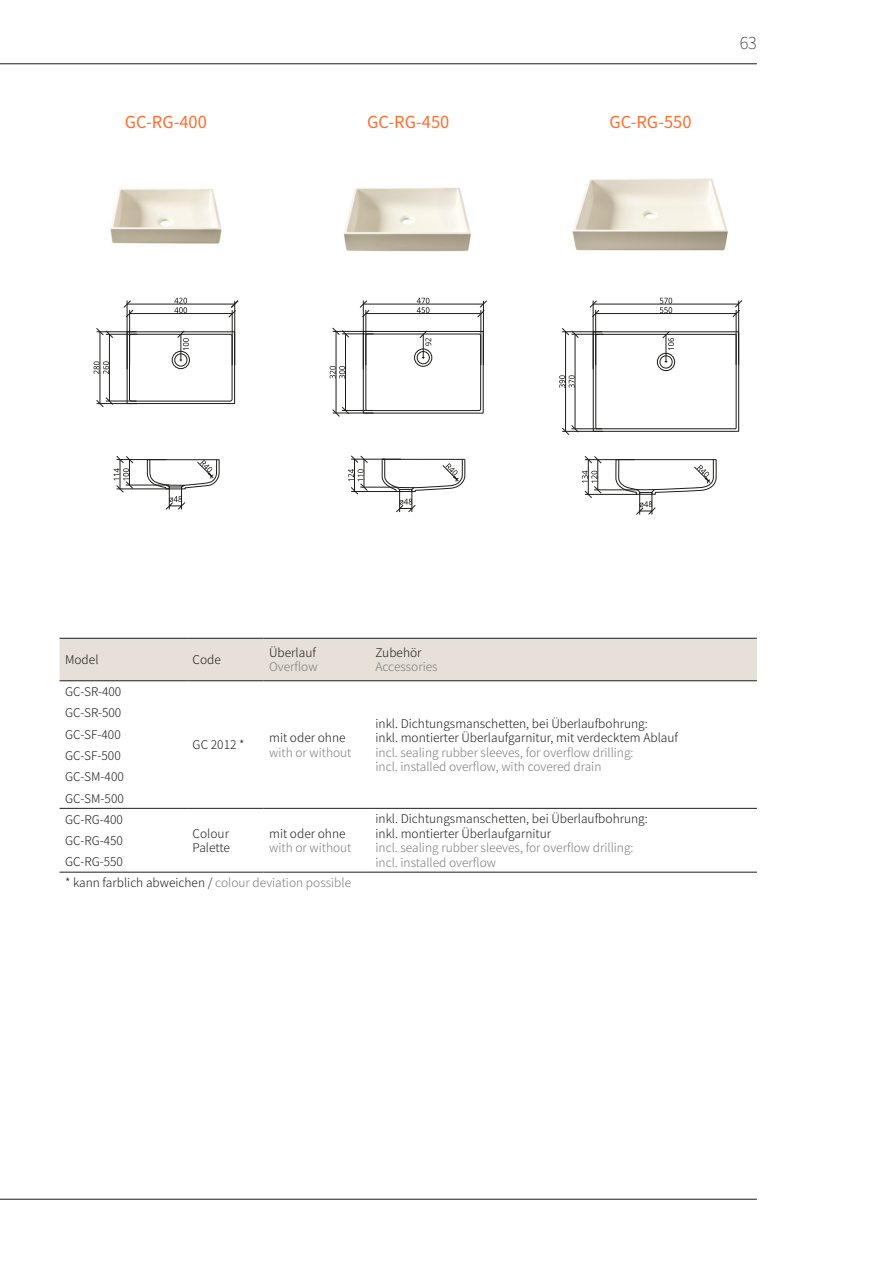
<style>
.page{position:relative;width:893px;height:1263px;background:#fff}
.page>*{position:absolute;margin:0;border:0;box-sizing:border-box;transform-origin:0 0}
.t1{font:16.5px "Noto Sans SC";color:#ff6d2d}
.t2{font:100 16.5px "Noto Sans SC";color:#1d1d1b}
.t3{font:300 12px/21.3px "Noto Sans SC";color:#1d1d1b}
.t4{font:300 12px/14.4px "Noto Sans SC";color:#7c7b7b}
.s1{color:#7c7b7b}
</style>
<div class="page">
<div style="left:60px;top:639px;width:697px;height:41px;background:#e6e0d9"></div>
<hr style="left:60px;top:638px;width:127px;height:1px;background:#1d1d1b">
<hr style="left:187px;top:638px;width:77px;height:1px;background:#1d1d1b">
<hr style="left:264px;top:638px;width:106px;height:1px;background:#1d1d1b">
<hr style="left:370px;top:638px;width:387px;height:1px;background:#1d1d1b">
<hr style="left:187px;top:680px;width:77px;height:1px;background:#1d1d1b">
<hr style="left:264px;top:680px;width:106px;height:1px;background:#1d1d1b">
<hr style="left:370px;top:680px;width:387px;height:1px;background:#1d1d1b">
<hr style="left:60px;top:680px;width:127px;height:1px;background:#1d1d1b">
<hr style="left:60px;top:808px;width:127px;height:1px;background:#1d1d1b">
<hr style="left:187px;top:808px;width:77px;height:1px;background:#1d1d1b">
<hr style="left:264px;top:808px;width:106px;height:1px;background:#1d1d1b">
<hr style="left:370px;top:808px;width:387px;height:1px;background:#1d1d1b">
<hr style="left:60px;top:872px;width:127px;height:1px;background:#1d1d1b">
<hr style="left:187px;top:872px;width:77px;height:1px;background:#1d1d1b">
<hr style="left:264px;top:872px;width:106px;height:1px;background:#1d1d1b">
<hr style="left:370px;top:872px;width:387px;height:1px;background:#1d1d1b">
<img style="left:110px;top:188px;width:112px;height:56px">
<hr style="left:130px;top:313px;width:102px;height:1px;background:#1d1d1b">
<hr style="left:129px;top:310px;width:1px;height:55px;background:#1d1d1b">
<hr style="left:127px;top:300px;width:1px;height:69px;background:#1d1d1b">
<hr style="left:127px;top:304px;width:108px;height:1px;background:#1d1d1b">
<svg style="left:124px;top:300px;width:9px;height:17px"></svg>
<hr style="left:234px;top:301px;width:1px;height:64px;background:#1d1d1b">
<hr style="left:232px;top:310px;width:1px;height:55px;background:#1d1d1b">
<svg style="left:229px;top:300px;width:9px;height:17px"></svg>
<svg style="left:174px;top:298px;width:13px;height:15px"></svg>
<hr style="left:109px;top:334px;width:1px;height:67px;background:#1d1d1b">
<svg style="left:127px;top:330px;width:108px;height:75px"></svg>
<hr style="left:106px;top:334px;width:31px;height:1px;background:#1d1d1b">
<hr style="left:106px;top:401px;width:31px;height:1px;background:#1d1d1b">
<hr style="left:97px;top:331px;width:40px;height:1px;background:#1d1d1b">
<hr style="left:97px;top:403px;width:40px;height:1px;background:#1d1d1b">
<hr style="left:100px;top:332px;width:1px;height:71px;background:#1d1d1b">
<svg style="left:96px;top:328px;width:17px;height:10px"></svg>
<svg style="left:96px;top:397px;width:17px;height:10px"></svg>
<svg style="left:94px;top:361px;width:15px;height:13px"></svg>
<img style="left:343px;top:188px;width:128px;height:64px">
<hr style="left:366px;top:313px;width:115px;height:1px;background:#1d1d1b">
<hr style="left:366px;top:310px;width:1px;height:55px;background:#1d1d1b">
<hr style="left:363px;top:300px;width:1px;height:69px;background:#1d1d1b">
<hr style="left:363px;top:304px;width:120px;height:1px;background:#1d1d1b">
<svg style="left:360px;top:300px;width:10px;height:17px"></svg>
<hr style="left:483px;top:301px;width:1px;height:64px;background:#1d1d1b">
<hr style="left:481px;top:310px;width:1px;height:55px;background:#1d1d1b">
<svg style="left:477px;top:300px;width:10px;height:17px"></svg>
<svg style="left:417px;top:298px;width:12px;height:15px"></svg>
<svg style="left:363px;top:331px;width:121px;height:83px"></svg>
<hr style="left:345px;top:334px;width:1px;height:76px;background:#1d1d1b">
<hr style="left:342px;top:334px;width:31px;height:1px;background:#1d1d1b">
<hr style="left:342px;top:410px;width:31px;height:1px;background:#1d1d1b">
<hr style="left:333px;top:331px;width:40px;height:1px;background:#1d1d1b">
<hr style="left:333px;top:413px;width:40px;height:1px;background:#1d1d1b">
<hr style="left:336px;top:331px;width:1px;height:82px;background:#1d1d1b">
<svg style="left:332px;top:328px;width:17px;height:10px"></svg>
<svg style="left:332px;top:407px;width:17px;height:10px"></svg>
<svg style="left:330px;top:366px;width:15px;height:13px"></svg>
<img style="left:572px;top:178px;width:156px;height:73px">
<hr style="left:595px;top:313px;width:141px;height:1px;background:#1d1d1b">
<hr style="left:595px;top:310px;width:1px;height:55px;background:#1d1d1b">
<hr style="left:593px;top:300px;width:1px;height:69px;background:#1d1d1b">
<hr style="left:593px;top:304px;width:146px;height:1px;background:#1d1d1b">
<svg style="left:590px;top:300px;width:9px;height:17px"></svg>
<hr style="left:738px;top:301px;width:1px;height:64px;background:#1d1d1b">
<hr style="left:736px;top:310px;width:1px;height:55px;background:#1d1d1b">
<svg style="left:732px;top:300px;width:10px;height:17px"></svg>
<svg style="left:660px;top:298px;width:12px;height:15px"></svg>
<svg style="left:593px;top:331px;width:146px;height:101px"></svg>
<hr style="left:575px;top:334px;width:1px;height:95px;background:#1d1d1b">
<hr style="left:571px;top:334px;width:32px;height:1px;background:#1d1d1b">
<hr style="left:571px;top:428px;width:31px;height:1px;background:#1d1d1b">
<hr style="left:562px;top:331px;width:40px;height:1px;background:#1d1d1b">
<hr style="left:562px;top:431px;width:41px;height:1px;background:#1d1d1b">
<hr style="left:565px;top:332px;width:1px;height:99px;background:#1d1d1b">
<svg style="left:562px;top:328px;width:17px;height:10px"></svg>
<svg style="left:562px;top:425px;width:17px;height:10px"></svg>
<svg style="left:559px;top:375px;width:16px;height:13px"></svg>
<svg style="left:147px;top:459px;width:73px;height:50px"></svg>
<hr style="left:126px;top:485px;width:43px;height:1px;background:#1d1d1b">
<hr style="left:117px;top:459px;width:49px;height:1px;background:#1d1d1b">
<hr style="left:117px;top:489px;width:52px;height:1px;background:#1d1d1b">
<svg style="left:114px;top:456px;width:19px;height:37px"></svg>
<svg style="left:382px;top:458px;width:83px;height:54px"></svg>
<hr style="left:360px;top:487px;width:37px;height:1px;background:#1d1d1b">
<hr style="left:351px;top:459px;width:50px;height:1px;background:#1d1d1b">
<hr style="left:351px;top:491px;width:53px;height:1px;background:#1d1d1b">
<svg style="left:348px;top:455px;width:20px;height:39px"></svg>
<hr style="left:597px;top:460px;width:1px;height:30px;background:#1d1d1b">
<hr style="left:594px;top:490px;width:44px;height:1px;background:#1d1d1b">
<hr style="left:585px;top:459px;width:50px;height:1px;background:#1d1d1b">
<hr style="left:588px;top:460px;width:1px;height:34px;background:#1d1d1b">
<svg style="left:585px;top:456px;width:17px;height:7px"></svg>
<hr style="left:585px;top:494px;width:52px;height:1px;background:#1d1d1b">
<svg style="left:582px;top:470px;width:19px;height:28px"></svg>
<svg style="left:615px;top:459px;width:102px;height:56px"></svg>
<hr style="left:0;top:63px;width:757px;height:1px;background:#1d1d1b">
<hr style="left:0;top:1199px;width:757px;height:1px;background:#1d1d1b">
<h1 class="t1" style="left:125px;top:112px;width:84px">GC-RG-400</h1>
<h1 class="t1" style="left:367px;top:112px;width:84px">GC-RG-450</h1>
<h1 class="t1" style="left:609px;top:112px;width:84px">GC-RG-550</h1>
<h1 class="t2" style="left:740px;top:34px;width:19px">63</h1>
<p class="t3" style="left:65px;top:649px;width:35px">Model</p>
<p class="t3" style="left:193px;top:649px;width:30px">Code</p>
<p class="t3" style="left:65px;top:681px;width:58px">GC-SR-400</p>
<p class="t3" style="left:65px;top:703px;width:60px">GC-SR-500<br>GC-SF-400<br>GC-SF-500<br>GC-SM-400<br>GC-SM-500<br>GC-RG-400</p>
<p class="t3" style="left:193px;top:734px;width:53px">GC 2012 *</p>
<p class="t3" style="left:269px;top:642px;width:48px">Überlauf</p>
<p class="t4" style="left:269px;top:660px;width:50px">Overflow</p>
<p class="t3" style="left:269px;top:727px;width:78px">mit oder ohne</p>
<p class="t4" style="left:269px;top:745px;width:84px">with or without</p>
<p class="t3" style="left:193px;top:826px;width:39px;line-height:14.4px">Colour<br>Palette</p>
<p class="t3" style="left:269px;top:823px;width:78px">mit oder ohne</p>
<p class="t3" style="left:65px;top:830px;width:288px">GC-RG-450<br>GC-RG-550<br>* kann farblich abweichen / <span class="s1">colour deviation possible</span></p>
<p class="t4" style="left:269px;top:841px;width:84px">with or without</p>
<p class="t3" style="left:375px;top:642px;width:48px">Zubehör</p>
<p class="t4" style="left:375px;top:660px;width:64px">Accessories</p>
<p class="t3" style="left:375px;top:716px;width:304px;line-height:14.4px">inkl. Dichtungsmanschetten, bei Überlaufbohrung:<br>inkl. montierter Überlaufgarnitur, mit verdecktem Ablauf</p>
<p class="t4" style="left:375px;top:745px;width:260px">incl. sealing rubber sleeves, for overflow drilling: incl. installed overflow, with covered drain</p>
<p class="t3" style="left:375px;top:812px;width:274px;line-height:14.4px">inkl. Dichtungsmanschetten, bei Überlaufbohrung: inkl. montierter Überlaufgarnitur</p>
<p class="t4" style="left:375px;top:841px;width:260px">incl. sealing rubber sleeves, for overflow drilling: incl. installed overflow</p>
</div>
